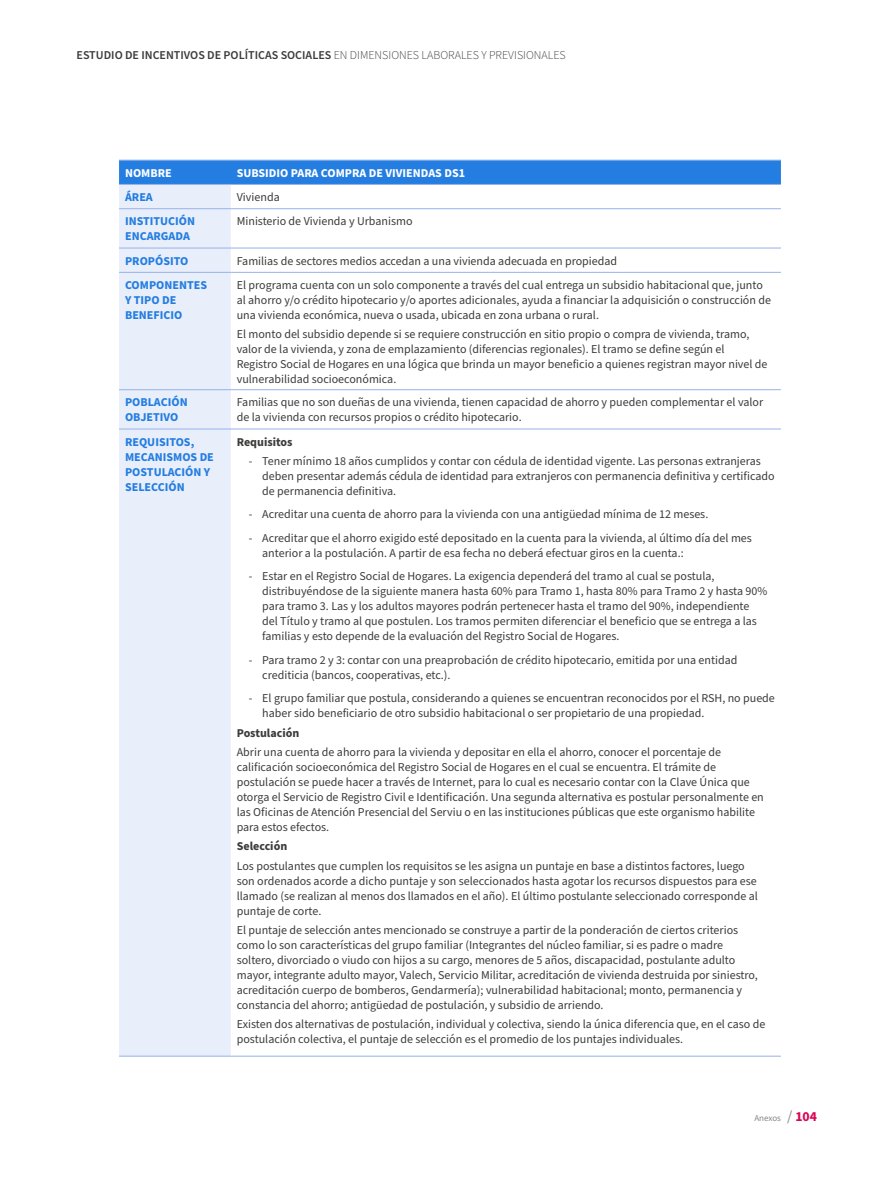
<style>
.page{position:relative;width:893px;height:1187px;background:#fff}
.page>*{position:absolute;margin:0;border:0;box-sizing:border-box;transform-origin:0 0}
.Textos_tabla1{font:12px/15px "Source Sans Pro";color:#3c3c3b}
.parrafo_punteo-numerico_tabla{font:12px/15px "Source Sans Pro";color:#3c3c3b}
.parrafo_lateral_izq{font:700 12px/15px "Source Sans Pro";color:#247de1}
.t1{font:600 12px "Source Sans Pro";color:#3c3c3b}
.encabezados{font:700 12px "Source Sans Pro";color:#fff}
.Textos_tabla1-2{font:700 12px "Source Sans Pro";color:#3c3c3b}
.t2{font:9px "Source Sans Pro";color:#878787}
.s1{font-weight:300}
.s2{font-size:15px}
.s3{font-weight:700;font-size:13.5px;color:#db0355}
</style>
<div class="page">
<div style="left:119px;top:161px;width:662px;height:23px;background:#247de1"></div>
<div style="left:119px;top:185px;width:112px;height:870px;background:#e9effa"></div>
<hr style="left:119px;top:208px;width:112px;height:1px;background:#96b1ea">
<hr style="left:231px;top:208px;width:550px;height:1px;background:#96b1ea">
<hr style="left:119px;top:248px;width:112px;height:1px;background:#96b1ea">
<hr style="left:231px;top:248px;width:550px;height:1px;background:#96b1ea">
<hr style="left:119px;top:272px;width:112px;height:1px;background:#96b1ea">
<hr style="left:231px;top:272px;width:550px;height:1px;background:#96b1ea">
<hr style="left:119px;top:389px;width:112px;height:1px;background:#96b1ea">
<hr style="left:231px;top:389px;width:550px;height:1px;background:#96b1ea">
<hr style="left:119px;top:428px;width:112px;height:1px;background:#96b1ea">
<hr style="left:231px;top:428px;width:550px;height:1px;background:#96b1ea">
<hr style="left:119px;top:1055px;width:112px;height:1px;background:#96b1ea">
<hr style="left:231px;top:1055px;width:550px;height:1px;background:#96b1ea">
<hr style="left:119px;top:160px;width:112px;height:1px;background:#96b1ea">
<hr style="left:231px;top:160px;width:550px;height:1px;background:#96b1ea">
<hr style="left:119px;top:184px;width:112px;height:1px;background:#96b1ea">
<hr style="left:231px;top:184px;width:550px;height:1px;background:#96b1ea">
<p class="t1" style="left:77px;top:47px;width:491px">ESTUDIO DE INCENTIVOS DE POLÍTICAS SOCIALES <span class="s1">EN DIMENSIONES LABORALES Y PREVISIONALES</span></p>
<p class="encabezados" style="left:125px;top:164px;width:48px">NOMBRE</p>
<p class="encabezados" style="left:237px;top:164px;width:230px">SUBSIDIO PARA COMPRA DE VIVIENDAS DS1</p>
<p class="parrafo_lateral_izq" style="left:125px;top:190px;width:29px">ÁREA</p>
<p class="Textos_tabla1" style="left:237px;top:190px;width:44px">Vivienda</p>
<p class="parrafo_lateral_izq" style="left:125px;top:214px;width:72px">INSTITUCIÓN<br>ENCARGADA</p>
<p class="Textos_tabla1" style="left:237px;top:214px;width:177px">Ministerio de Vivienda y Urbanismo</p>
<p class="parrafo_lateral_izq" style="left:125px;top:253px;width:65px">PROPÓSITO</p>
<p class="Textos_tabla1" style="left:237px;top:253px;width:382px">Familias de sectores medios accedan a una vivienda adecuada en propiedad</p>
<p class="parrafo_lateral_izq" style="left:125px;top:278px;width:84px">COMPONENTES<br>Y TIPO DE<br>BENEFICIO</p>
<p class="Textos_tabla1" style="left:237px;top:278px;width:536px">El programa cuenta con un solo componente a través del cual entrega un subsidio habitacional que, junto al ahorro y/o crédito hipotecario y/o aportes adicionales, ayuda a financiar la adquisición o construcción de una vivienda económica, nueva o usada, ubicada en zona urbana o rural.</p>
<p class="Textos_tabla1" style="left:237px;top:327px;width:532px">El monto del subsidio depende si se requiere construcción en sitio propio o compra de vivienda, tramo, valor de la vivienda, y zona de emplazamiento (diferencias regionales). El tramo se define según el Registro Social de Hogares en una lógica que brinda un mayor beneficio a quienes registran mayor nivel de vulnerabilidad socioeconómica.</p>
<p class="parrafo_lateral_izq" style="left:125px;top:395px;width:64px">POBLACIÓN<br>OBJETIVO</p>
<p class="Textos_tabla1" style="left:237px;top:395px;width:528px">Familias que no son dueñas de una vivienda, tienen capacidad de ahorro y pueden complementar el valor de la vivienda con recursos propios o crédito hipotecario.</p>
<p class="parrafo_lateral_izq" style="left:125px;top:434px;width:90px">REQUISITOS,<br>MECANISMOS DE<br>POSTULACIÓN Y<br>SELECCIÓN</p>
<p class="Textos_tabla1-2" style="left:237px;top:433px;width:57px">Requisitos</p>
<p class="parrafo_punteo-numerico_tabla" style="left:262px;top:453px;width:514px;text-indent:-14px">- Tener mínimo 18 años cumplidos y contar con cédula de identidad vigente. Las personas extranjeras deben presentar además cédula de identidad para extranjeros con permanencia definitiva y certificado de permanencia definitiva.</p>
<p class="parrafo_punteo-numerico_tabla" style="left:249px;top:507px;width:461px">- Acreditar una cuenta de ahorro para la vivienda con una antigüedad mínima de 12 meses.</p>
<p class="parrafo_punteo-numerico_tabla" style="left:262px;top:530px;width:491px;text-indent:-14px">- Acreditar que el ahorro exigido esté depositado en la cuenta para la vivienda, al último día del mes anterior a la postulación. A partir de esa fecha no deberá efectuar giros en la cuenta.:</p>
<p class="parrafo_punteo-numerico_tabla" style="left:262px;top:569px;width:507px;text-indent:-14px">- Estar en el Registro Social de Hogares. La exigencia dependerá del tramo al cual se postula, distribuyéndose de la siguiente manera hasta 60% para Tramo 1, hasta 80% para Tramo 2 y hasta 90% para tramo 3. Las y los adultos mayores podrán pertenecer hasta el tramo del 90%, independiente del Título y tramo al que postulen. Los tramos permiten diferenciar el beneficio que se entrega a las familias y esto depende de la evaluación del Registro Social de Hogares.</p>
<p class="parrafo_punteo-numerico_tabla" style="left:262px;top:652px;width:477px;text-indent:-14px">- Para tramo 2 y 3: contar con una preaprobación de crédito hipotecario, emitida por una entidad crediticia (bancos, cooperativas, etc.).</p>
<p class="parrafo_punteo-numerico_tabla" style="left:262px;top:691px;width:514px;text-indent:-14px">- El grupo familiar que postula, considerando a quienes se encuentran reconocidos por el RSH, no puede haber sido beneficiario de otro subsidio habitacional o ser propietario de una propiedad.</p>
<p class="Textos_tabla1-2" style="left:237px;top:724px;width:64px">Postulación</p>
<p class="Textos_tabla1" style="left:237px;top:744px;width:529px">Abrir una cuenta de ahorro para la vivienda y depositar en ella el ahorro, conocer el porcentaje de calificación socioeconómica del Registro Social de Hogares en el cual se encuentra. El trámite de postulación se puede hacer a través de Internet, para lo cual es necesario contar con la Clave Única que otorga el Servicio de Registro Civil e Identificación. Una segunda alternativa es postular personalmente en las Oficinas de Atención Presencial del Serviu o en las instituciones públicas que este organismo habilite para estos efectos.</p>
<p class="Textos_tabla1-2" style="left:237px;top:838px;width:52px">Selección</p>
<p class="Textos_tabla1" style="left:237px;top:858px;width:523px">Los postulantes que cumplen los requisitos se les asigna un puntaje en base a distintos factores, luego son ordenados acorde a dicho puntaje y son seleccionados hasta agotar los recursos dispuestos para ese llamado (se realizan al menos dos llamados en el año). El último postulante seleccionado corresponde al puntaje de corte.</p>
<p class="Textos_tabla1" style="left:237px;top:922px;width:523px">El puntaje de selección antes mencionado se construye a partir de la ponderación de ciertos criterios como lo son características del grupo familiar (Integrantes del núcleo familiar, si es padre o madre soltero, divorciado o viudo con hijos a su cargo, menores de 5 años, discapacidad, postulante adulto mayor, integrante adulto mayor, Valech, Servicio Militar, acreditación de vivienda destruida por siniestro, acreditación cuerpo de bomberos, Gendarmería); vulnerabilidad habitacional; monto, permanencia y constancia del ahorro; antigüedad de postulación, y subsidio de arriendo.</p>
<p class="Textos_tabla1" style="left:237px;top:1016px;width:530px">Existen dos alternativas de postulación, individual y colectiva, siendo la única diferencia que, en el caso de postulación colectiva, el puntaje de selección es el promedio de los puntajes individuales.</p>
<p class="t2" style="left:754px;top:1111px;width:64px">Anexos <span class="s2">/</span> <span class="s3">104</span></p>
</div>
